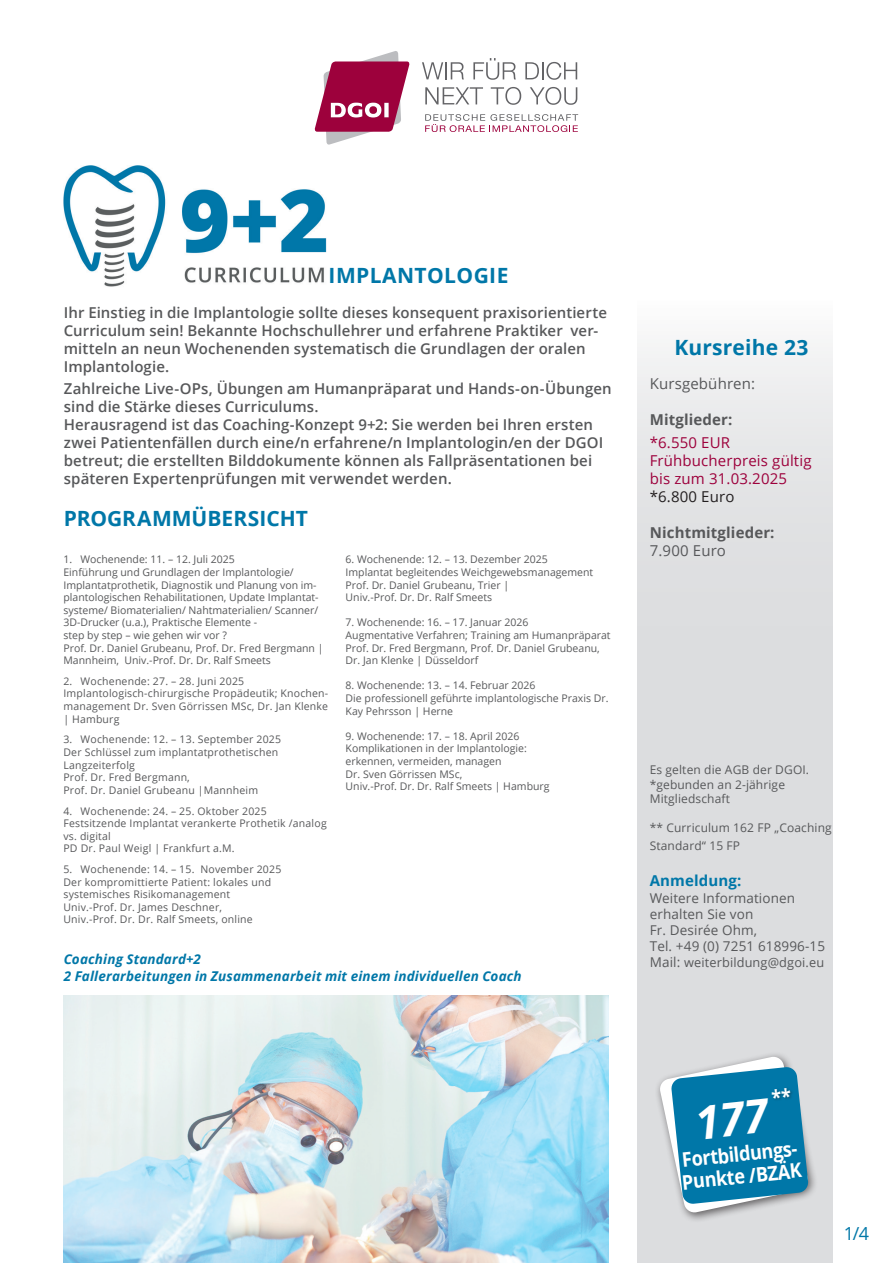
<style>
.page{position:relative;width:893px;height:1263px;background:#fff}
.page>*{position:absolute;margin:0;border:0;box-sizing:border-box;transform-origin:0 0}
._05_Fließtext_10_auf_13_5{font:700 21px "Open Sans";letter-spacing:.01em;color:#0077a8}
.t1{font:700 20.1px/22px "Open Sans";color:#fff;scale:.9 1}
.t2{font:18px "Open Sans";color:#0077a8}
.t3{font:600 15px/18px "Open Sans";letter-spacing:.005em;color:#57585a}
._05_Fließtext_10_auf_13_5-2{font:15px/18px "Open Sans";letter-spacing:.01em;color:#9d013c}
._05_Fließtext_10_auf_13_5-3{font:700 15px/22.2px "Open Sans";letter-spacing:.01em;color:#57585a}
._05_Fließtext_10_auf_13_5-4{font:15px "Open Sans";letter-spacing:.01em;color:#57585a}
._05_Fließtext_10_auf_13_5-5{font:700 15px "Open Sans";letter-spacing:.01em;color:#0077a8}
.t4{font:italic 700 13.5px/16.2px "Open Sans";letter-spacing:.015em;color:#0077a8}
._05_Fließtext_10_auf_13_5-6{font:13.5px/16px "Open Sans";letter-spacing:.01em;color:#57585a}
._05_Fließtext_10_auf_13_5-7{font:12.75px "Open Sans";letter-spacing:.01em;color:#57585a}
._05_Fließtext_10_auf_13_5-8{font:12px/14.4px "Open Sans";letter-spacing:.01em;color:#57585a}
.t5{font:10.5px/12.6px "Open Sans";letter-spacing:.02em;color:#57585a}
.t6{font:10.5px/12.6px "Open Sans";color:#58595b}
.t7{font:10.5px/12.6px "Open Sans";color:#57585a}
.s1{font-weight:400;color:#9d013c}
.s2{color:#231f20}
.s3{font-weight:400}
.s4{font-size:13.5px}
</style>
<div class="page">
<img style="left:64px;top:995px;width:545px;height:268px">
<svg style="left:637px;top:347px;width:196px;height:916px;background:#dfe0e1"></svg>
<svg style="left:315px;top:51px;width:94px;height:94px"></svg>
<svg style="left:425px;top:87px;width:58px;height:17px"></svg>
<svg style="left:491px;top:87px;width:30px;height:18px"></svg>
<svg style="left:530px;top:87px;width:47px;height:18px"></svg>
<svg style="left:422px;top:62px;width:42px;height:17px"></svg>
<svg style="left:473px;top:58px;width:43px;height:22px"></svg>
<svg style="left:525px;top:62px;width:52px;height:18px"></svg>
<svg style="left:425px;top:114px;width:153px;height:18px"></svg>
<img style="left:64px;top:166px;width:262px;height:121px">
<div style="left:655px;top:1051px;width:163px;height:172px;background:#231f20;opacity:.65"></div>
<svg style="left:659px;top:1056px;width:150px;height:157px;background:#4797b9"></svg>
<p class="_05_Fließtext_10_auf_13_5" style="left:329px;top:260px;width:181px">IMPLANTOLOGIE</p>
<p class="t3" style="left:64px;top:303px;width:545px">Ihr Einstieg in die Implantologie sollte dieses konsequent praxisorientierte Curriculum sein! Bekannte Hochschullehrer und erfahrene Praktiker ver&shy;mitteln an neun Wochenenden systematisch die Grundlagen der oralen Implantologie.</p>
<p class="t3" style="left:64px;top:379px;width:549px">Zahlreiche Live-OPs, Übungen am Humanpräparat und Hands-on-Übungen sind die Stärke dieses Curriculums.<br>Herausragend ist das Coaching-Konzept 9+2: Sie werden bei Ihren ersten zwei Patientenfällen durch eine/n erfahrene/n Implantologin/en der DGOI betreut; die erstellten Bilddokumente können als Fallpräsentationen bei späteren Expertenprüfungen mit verwendet werden.</p>
<p class="_05_Fließtext_10_auf_13_5" style="left:64px;top:504px;width:246px">PROGRAMMÜBERSICHT</p>
<p class="t6" style="left:346px;top:553px;width:249px">6. Wochenende: 12. – 13. Dezember 2025<br>Implantat begleitendes Weichgewebsmanagement Prof. Dr. Daniel Grubeanu, Trier |<br>Univ.-Prof. Dr. Dr. Ralf Smeets</p>
<p class="t6" style="left:346px;top:616px;width:267px">7. Wochenende: 16. – 17. Januar 2026<br>Augmentative Verfahren; Training am Humanpräparat Prof. Dr. Fred Bergmann, Prof. Dr. Daniel Grubeanu, Dr. Jan Klenke | Düsseldorf</p>
<p class="t6" style="left:346px;top:679px;width:264px">8. Wochenende: 13. – 14. Februar 2026<br>Die professionell geführte implantologische Praxis Dr.<br>Kay Pehrsson | Herne</p>
<p class="t6" style="left:346px;top:729px;width:205px">9. Wochenende: 17. – 18. April 2026<br>Komplikationen in der Implantologie: erkennen, vermeiden, managen<br>Dr. Sven Görrissen MSc,<br>Univ.-Prof. Dr. Dr. Ralf Smeets | Hamburg</p>
<p class="t7" style="left:63px;top:553px;width:262px">1. Wochenende: 11. – 12. Juli 2025<br>Einführung und Grundlagen der Implantologie/ Implantatprothetik, Diagnostik und Planung von im&shy;plantologischen Rehabilitationen, Update Implantat&shy;systeme/ Biomaterialien/ Nahtmaterialien/ Scanner/ 3D-Drucker (u.a.), Praktische Elemente -<br>step by step – wie gehen wir vor ?<br>Prof. Dr. Daniel Grubeanu, Prof. Dr. Fred Bergmann | Mannheim, Univ.-Prof. Dr. Dr. Ralf Smeets</p>
<p class="t5" style="left:63px;top:674px;width:266px">2. Wochenende: 27. – 28. Juni 2025<br>Implantologisch-chirurgische Propädeutik; Knochen&shy;management Dr. Sven Görrissen MSc, Dr. Jan Klenke | Hamburg</p>
<p class="t5" style="left:63px;top:733px;width:219px">3. Wochenende: 12. – 13. September 2025<br>Der Schlüssel zum implantatprothetischen<br>Langzeiterfolg<br>Prof. Dr. Fred Bergmann,<br>Prof. Dr. Daniel Grubeanu |Mannheim</p>
<p class="t5" style="left:63px;top:804px;width:265px">4. Wochenende: 24. – 25. Oktober 2025<br>Festsitzende Implantat verankerte Prothetik /analog vs. digital<br>PD Dr. Paul Weigl | Frankfurt a.M.</p>
<p class="t5" style="left:63px;top:863px;width:219px">5. Wochenende: 14. – 15. November 2025<br>Der kompromittierte Patient: lokales und systemisches Risikomanagement Univ.-Prof. Dr. James Deschner,<br>Univ.-Prof. Dr. Dr. Ralf Smeets, online</p>
<p class="t4" style="left:64px;top:951px;width:459px">Coaching Standard+2<br>2 Fallerarbeitungen in Zusammenarbeit mit einem individuellen Coach</p>
<p class="_05_Fließtext_10_auf_13_5" style="left:674px;top:333px;width:136px">Kursreihe 23</p>
<p class="_05_Fließtext_10_auf_13_5-4" style="left:650px;top:374px;width:107px">Kursgebühren:</p>
<p class="_05_Fließtext_10_auf_13_5-3" style="left:650px;top:408px;width:84px">Mitglieder: <span class="s1">*6.550 EUR</span></p>
<p class="_05_Fließtext_10_auf_13_5-2" style="left:650px;top:451px;width:163px">Frühbucherpreis gültig bis zum 31.03.2025 <span class="s2">*6.800 Euro</span></p>
<p class="_05_Fließtext_10_auf_13_5-3" style="left:650px;top:523px;width:126px;line-height:18px">Nichtmitglieder:<br><span class="s3">7.900 Euro</span></p>
<p class="_05_Fließtext_10_auf_13_5-8" style="left:650px;top:762px;width:161px">Es gelten die AGB der DGOI. *gebunden an 2-jährige<br>Mitgliedschaft</p>
<p class="_05_Fließtext_10_auf_13_5-8" style="left:650px;top:818px;width:184px;line-height:18px">** Curriculum 162 FP „Coaching<br>Standard“ 15 FP</p>
<p class="_05_Fließtext_10_auf_13_5-5" style="left:650px;top:870px;width:93px">Anmeldung:</p>
<p class="_05_Fließtext_10_auf_13_5-6" style="left:650px;top:889px;width:177px">Weitere Informationen erhalten Sie von<br>Fr. Desirée Ohm,<br>Tel. +49 (0) 7251 618996-15</p>
<p class="_05_Fließtext_10_auf_13_5-7" style="left:650px;top:954px;width:176px"><span class="s4">Mail:</span> weiterbildung@dgoi.eu</p>
<p class="t1" style="left:679px;top:1149px;width:137px;rotate:-6deg">Fortbildungs-<br>Punkte /BZÄK</p>
<p class="t2" style="left:844px;top:1221px;width:27px">1/4</p>
</div>
